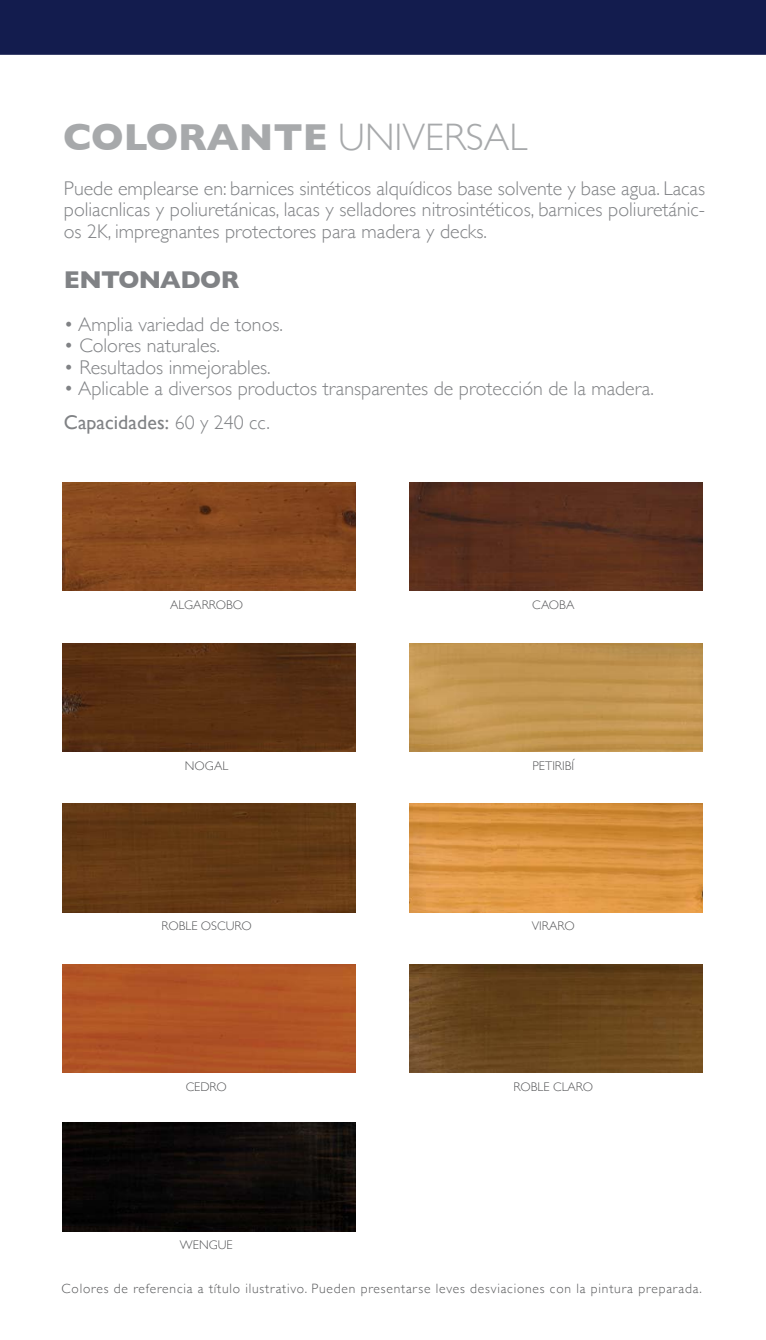
<style>
.page{position:relative;width:766px;height:1340px;background:#fff}
.page>*{position:absolute;margin:0;border:0;box-sizing:border-box;transform-origin:0 0}
.t1{font:700 38.25px "Gill Sans";color:#a7a9ab}
.t2{font:700 24.75px "Gill Sans";letter-spacing:-.02em;color:#808285}
.t3{font:300 19.8px/21.4px "Gill Sans";color:#808285;text-align:justify}
.t4{font:300 13.5px "Gill Sans";letter-spacing:.06em;color:#58595b}
.t5{font:300 12.6px "Gill Sans";color:#58595b}
.s1{font-weight:300}
.s2{font-weight:400}
</style>
<div class="page">
<div style="left:0;top:0;width:765px;height:55px;background:#131c4e"></div>
<img style="left:409px;top:482px;width:293px;height:108px">
<img style="left:63px;top:482px;width:292px;height:108px">
<img style="left:409px;top:803px;width:293px;height:109px">
<img style="left:63px;top:803px;width:292px;height:109px">
<img style="left:63px;top:643px;width:292px;height:108px">
<img style="left:409px;top:643px;width:293px;height:108px">
<div style="left:62px;top:964px;width:293px;height:108px;background:#b15525"></div>
<img style="left:62px;top:1122px;width:293px;height:109px">
<img style="left:409px;top:964px;width:293px;height:108px">
<h1 class="t1" style="left:63px;top:107px;width:465px">COLORANTE <span class="s1">UNIVERSAL</span></h1>
<p class="t3" style="left:64px;top:177px;width:642px">Puede emplearse en: barnices sintéticos alquídicos base solvente y base agua. Lacas poliacnlicas y poliuretánicas, lacas y selladores nitrosintéticos, barnices poliuretánic&shy;os 2K, impregnantes protectores para madera y decks.</p>
<p class="t2" style="left:64px;top:260px;width:177px">ENTONADOR</p>
<p class="t3" style="left:64px;top:313px;width:220px">• Amplia variedad de tonos.</p>
<p class="t3" style="left:64px;top:334px;width:158px">• Colores naturales.</p>
<p class="t3" style="left:64px;top:356px;width:208px">• Resultados inmejorables.</p>
<p class="t3" style="left:64px;top:371px;width:591px;line-height:33.8px">• Aplicable a diversos productos transparentes de protección de la madera.<br><span class="s2">Capacidades:</span> 60 y 240 cc.</p>
<p class="t5" style="left:170px;top:595px;width:75px">ALGARROBO</p>
<p class="t5" style="left:532px;top:595px;width:44px">CAOBA</p>
<p class="t5" style="left:185px;top:755px;width:45px">NOGAL</p>
<p class="t5" style="left:532px;top:755px;width:43px">PETIRIBÍ</p>
<p class="t5" style="left:161px;top:916px;width:92px">ROBLE OSCURO</p>
<p class="t5" style="left:186px;top:1076px;width:43px">CEDRO</p>
<p class="t5" style="left:180px;top:1235px;width:54px">WENGUE</p>
<p class="t5" style="left:531px;top:916px;width:44px">VIRARO</p>
<p class="t5" style="left:513px;top:1077px;width:81px">ROBLE CLARO</p>
<p class="t4" style="left:62px;top:1278px;width:641px">Colores de referencia a título ilustrativo. Pueden presentarse leves desviaciones con la pintura preparada.</p>
</div>
